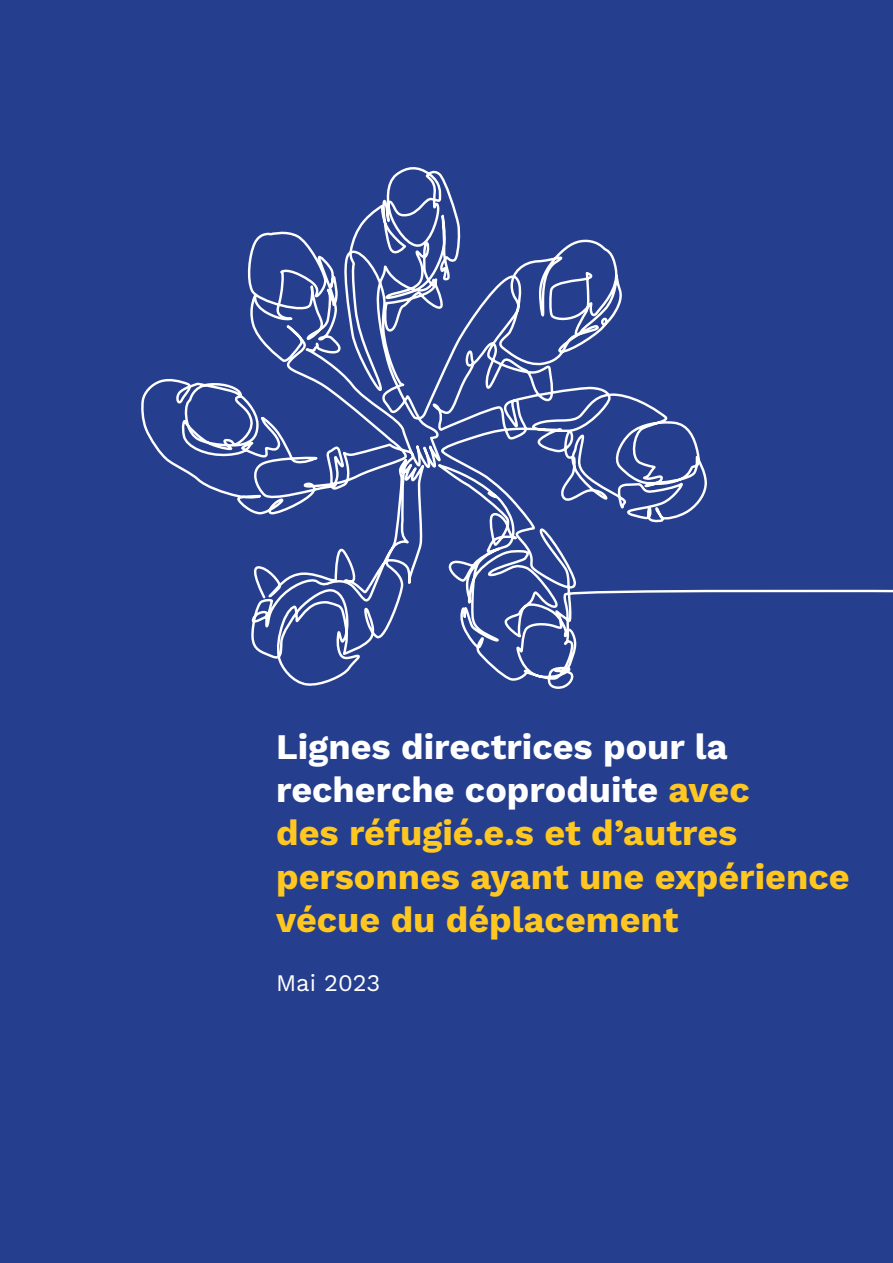
<style>
.page{position:relative;width:893px;height:1263px;background:#253f8e}
.page>*{position:absolute;margin:0;border:0;box-sizing:border-box;transform-origin:0 0}
.t1{font:36px/43.2px "Work Sans";color:#ffc71f}
.t2{font:36px/43.2px "Work Sans";color:#fff}
.t3{font:23.7px "Work Sans";color:#fff}
.s1{color:#ffc71f}
</style>
<div class="page">
<svg style="left:141px;top:167px;width:752px;height:522px"></svg>
<p class="t2" style="left:276px;top:723px;width:475px">Lignes directrices pour la recherche coproduite <span class="s1">avec</span></p>
<p class="t1" style="left:276px;top:810px;width:575px">des réfugié.e.s et d’autres personnes ayant une expérience vécue du déplacement</p>
<p class="t3" style="left:276px;top:965px;width:106px">Mai 2023</p>
</div>
